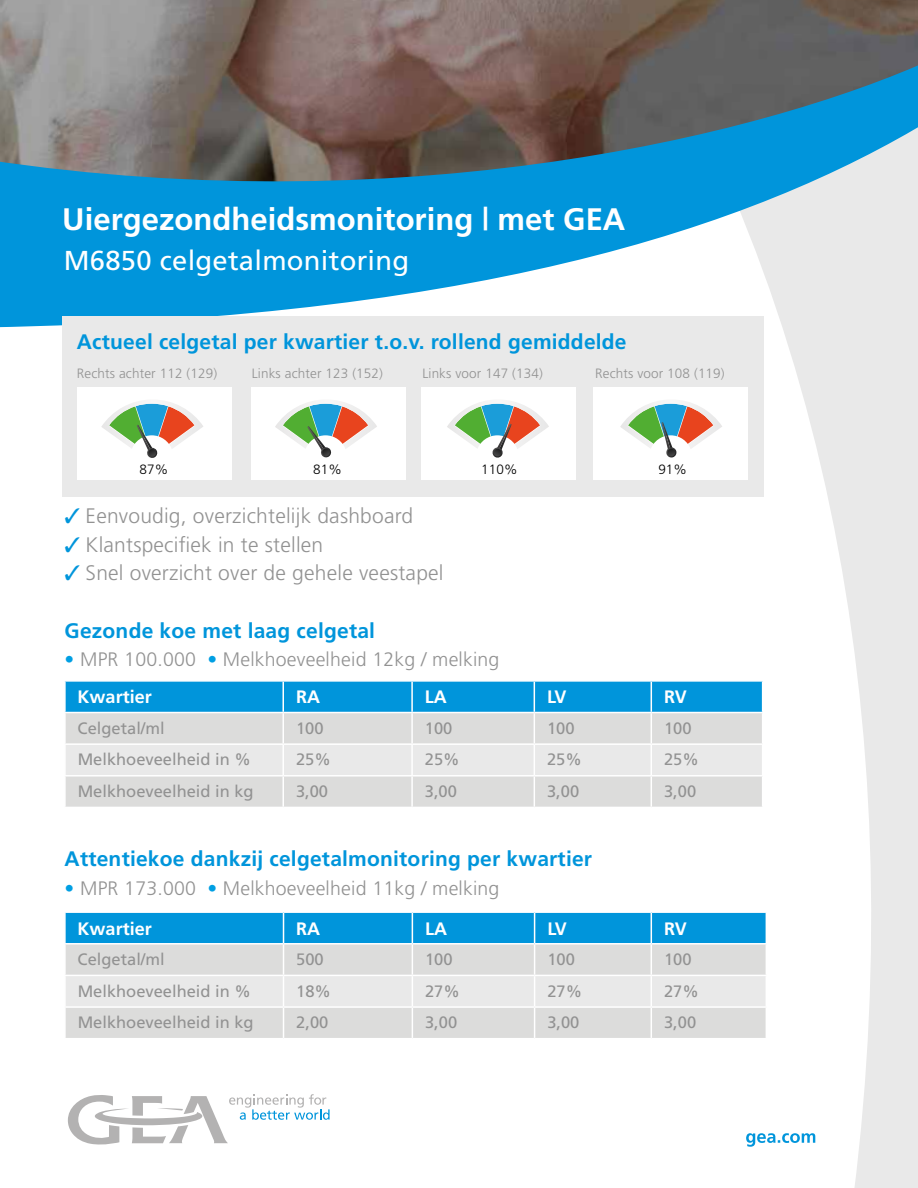
<style>
.page{position:relative;width:918px;height:1188px;background:#fff}
.page>*{position:absolute;margin:0;border:0;box-sizing:border-box;transform-origin:0 0}
.t1{font:700 31.05px "Frutiger";color:#fff}
.t2{font:27.3px "Frutiger";letter-spacing:.01em;color:#fff}
.t3{font:700 21px "Frutiger";letter-spacing:.01em;color:#0095db}
.t4{font:300 21px "Frutiger";letter-spacing:.01em;color:#929292}
.t5{font:300 19.5px "Frutiger";letter-spacing:.01em;color:#929292}
.t6{font:700 18px "Frutiger";color:#fff}
.t7{font:16.5px "Frutiger";color:#929292}
.t8{font:300 13.5px "Frutiger";letter-spacing:.01em;color:#929292}
.t9{font:300 13.5px "Frutiger";letter-spacing:.01em;color:#000}
.s1{color:#0095db}
.s2{color:#009fe3}
</style>
<div class="page">
<svg style="left:763px;top:327px;width:155px;height:861px"></svg>
<svg style="left:68px;top:1094px;width:262px;height:51px"></svg>
<div style="left:66px;top:682px;width:696px;height:30px;background:#0095db"></div>
<div style="left:66px;top:713px;width:696px;height:94px;background:#dcdcdb"></div>
<div style="left:66px;top:745px;width:696px;height:30px;background:#e9e9e9"></div>
<hr style="left:283px;top:682px;width:1px;height:30px;background:#fff">
<hr style="left:411px;top:682px;width:2px;height:30px;background:#fff">
<hr style="left:534px;top:682px;width:1px;height:30px;background:#fff">
<hr style="left:651px;top:682px;width:1px;height:30px;background:#fff">
<hr style="left:283px;top:713px;width:1px;height:30px;background:#fff">
<hr style="left:411px;top:713px;width:2px;height:30px;background:#fff">
<hr style="left:534px;top:713px;width:1px;height:30px;background:#fff">
<hr style="left:651px;top:713px;width:1px;height:30px;background:#fff">
<hr style="left:64px;top:743px;width:219px;height:2px;background:#fff">
<hr style="left:283px;top:743px;width:129px;height:2px;background:#fff">
<hr style="left:283px;top:745px;width:1px;height:30px;background:#fff">
<hr style="left:412px;top:743px;width:122px;height:2px;background:#fff">
<hr style="left:411px;top:745px;width:2px;height:30px;background:#fff">
<hr style="left:534px;top:743px;width:117px;height:2px;background:#fff">
<hr style="left:534px;top:745px;width:1px;height:30px;background:#fff">
<hr style="left:651px;top:743px;width:112px;height:2px;background:#fff">
<hr style="left:651px;top:745px;width:1px;height:30px;background:#fff">
<hr style="left:64px;top:775px;width:219px;height:2px;background:#fff">
<hr style="left:283px;top:775px;width:129px;height:2px;background:#fff">
<hr style="left:283px;top:777px;width:1px;height:30px;background:#fff">
<hr style="left:412px;top:775px;width:122px;height:2px;background:#fff">
<hr style="left:411px;top:777px;width:2px;height:30px;background:#fff">
<hr style="left:534px;top:775px;width:117px;height:2px;background:#fff">
<hr style="left:534px;top:777px;width:1px;height:30px;background:#fff">
<hr style="left:651px;top:775px;width:112px;height:2px;background:#fff">
<hr style="left:651px;top:777px;width:1px;height:30px;background:#fff">
<div style="left:66px;top:913px;width:700px;height:30px;background:#0095db"></div>
<div style="left:66px;top:945px;width:700px;height:93px;background:#dcdcdb"></div>
<div style="left:66px;top:976px;width:700px;height:30px;background:#e9e9e9"></div>
<hr style="left:283px;top:913px;width:1px;height:30px;background:#fff">
<hr style="left:412px;top:913px;width:1px;height:30px;background:#fff">
<hr style="left:534px;top:913px;width:1px;height:30px;background:#fff">
<hr style="left:651px;top:911px;width:116px;height:2px;background:#fff">
<hr style="left:651px;top:913px;width:1px;height:30px;background:#fff">
<hr style="left:766px;top:913px;width:1px;height:30px;background:#fff">
<hr style="left:283px;top:945px;width:1px;height:30px;background:#fff">
<hr style="left:412px;top:945px;width:1px;height:30px;background:#fff">
<hr style="left:534px;top:945px;width:1px;height:30px;background:#fff">
<hr style="left:651px;top:943px;width:116px;height:2px;background:#fff">
<hr style="left:651px;top:945px;width:1px;height:30px;background:#fff">
<hr style="left:766px;top:945px;width:1px;height:30px;background:#fff">
<hr style="left:64px;top:975px;width:220px;height:1px;background:#fff">
<hr style="left:284px;top:975px;width:128px;height:1px;background:#fff">
<hr style="left:283px;top:976px;width:1px;height:30px;background:#fff">
<hr style="left:412px;top:975px;width:123px;height:1px;background:#fff">
<hr style="left:412px;top:976px;width:1px;height:30px;background:#fff">
<hr style="left:535px;top:975px;width:116px;height:1px;background:#fff">
<hr style="left:534px;top:976px;width:1px;height:30px;background:#fff">
<hr style="left:651px;top:975px;width:116px;height:1px;background:#fff">
<hr style="left:651px;top:976px;width:1px;height:30px;background:#fff">
<hr style="left:766px;top:976px;width:1px;height:30px;background:#fff">
<hr style="left:64px;top:1006px;width:220px;height:2px;background:#fff">
<hr style="left:284px;top:1006px;width:128px;height:2px;background:#fff">
<hr style="left:283px;top:1008px;width:1px;height:30px;background:#fff">
<hr style="left:412px;top:1006px;width:123px;height:2px;background:#fff">
<hr style="left:412px;top:1008px;width:1px;height:30px;background:#fff">
<hr style="left:535px;top:1006px;width:116px;height:2px;background:#fff">
<hr style="left:534px;top:1008px;width:1px;height:30px;background:#fff">
<hr style="left:651px;top:1006px;width:116px;height:2px;background:#fff">
<hr style="left:651px;top:1008px;width:1px;height:30px;background:#fff">
<hr style="left:766px;top:1008px;width:1px;height:30px;background:#fff">
<hr style="left:651px;top:1038px;width:116px;height:1px;background:#fff">
<img style="left:0;top:0;width:918px;height:50px">
<svg style="left:0;top:50px;width:918px;height:277px;background:#5c95b1"></svg>
<div style="left:62px;top:317px;width:701px;height:180px;background:#e9e9e9"></div>
<div style="left:77px;top:387px;width:155px;height:93px;background:#fff"></div>
<svg style="left:101px;top:401px;width:102px;height:57px"></svg>
<div style="left:251px;top:387px;width:155px;height:93px;background:#fff"></div>
<svg style="left:275px;top:401px;width:102px;height:57px"></svg>
<div style="left:421px;top:387px;width:154px;height:93px;background:#fff"></div>
<svg style="left:447px;top:401px;width:102px;height:57px"></svg>
<div style="left:593px;top:387px;width:155px;height:93px;background:#fff"></div>
<svg style="left:620px;top:401px;width:102px;height:57px"></svg>
<svg style="left:746px;top:1133px;width:69px;height:14px"></svg>
<h1 class="t1" style="left:62px;top:201px;width:565px">Uiergezondheidsmonitoring | met GEA</h1>
<h2 class="t2" style="left:64px;top:245px;width:347px">M6850 celgetalmonitoring</h2>
<p class="t3" style="left:77px;top:330px;width:551px">Actueel celgetal per kwartier t.o.v. rollend gemiddelde</p>
<p class="t8" style="left:77px;top:365px;width:142px">Rechts achter 112 (129)</p>
<p class="t8" style="left:252px;top:365px;width:133px">Links achter 123 (152)</p>
<p class="t8" style="left:422px;top:365px;width:122px">Links voor 147 (134)</p>
<p class="t8" style="left:595px;top:365px;width:131px">Rechts voor 108 (119)</p>
<p class="t9" style="left:139px;top:462px;width:30px">87%</p>
<p class="t9" style="left:313px;top:462px;width:30px">81%</p>
<p class="t9" style="left:481px;top:462px;width:38px">110%</p>
<p class="t9" style="left:658px;top:462px;width:30px">91%</p>
<p class="t4" style="left:65px;top:504px;width:350px"><span class="s1">✓</span> Eenvoudig, overzichtelijk dashboard</p>
<p class="t4" style="left:65px;top:533px;width:260px"><span class="s1">✓</span> Klantspecifiek in te stellen</p>
<p class="t4" style="left:65px;top:561px;width:380px"><span class="s1">✓</span> Snel overzicht over de gehele veestapel</p>
<p class="t3" style="left:65px;top:618px;width:312px">Gezonde koe met laag celgetal</p>
<p class="t5" style="left:65px;top:648px;width:436px"><span class="s2">•</span> MPR 100.000 <span class="s2">•</span> Melkhoeveelheid 12kg / melking</p>
<p class="t6" style="left:78px;top:687px;width:76px">Kwartier</p>
<p class="t6" style="left:296px;top:687px;width:25px">RA</p>
<p class="t6" style="left:425px;top:687px;width:23px">LA</p>
<p class="t6" style="left:547px;top:687px;width:21px">LV</p>
<p class="t6" style="left:664px;top:687px;width:24px">RV</p>
<p class="t7" style="left:78px;top:718px;width:89px">Celgetal/ml</p>
<p class="t7" style="left:296px;top:718px;width:29px">100</p>
<p class="t7" style="left:425px;top:718px;width:29px">100</p>
<p class="t7" style="left:547px;top:718px;width:29px">100</p>
<p class="t7" style="left:664px;top:718px;width:29px">100</p>
<p class="t7" style="left:78px;top:750px;width:175px">Melkhoeveelheid in %</p>
<p class="t7" style="left:296px;top:750px;width:36px">25%</p>
<p class="t7" style="left:425px;top:750px;width:36px">25%</p>
<p class="t7" style="left:547px;top:750px;width:36px">25%</p>
<p class="t7" style="left:664px;top:750px;width:36px">25%</p>
<p class="t7" style="left:78px;top:782px;width:178px">Melkhoeveelheid in kg</p>
<p class="t7" style="left:296px;top:782px;width:34px">3,00</p>
<p class="t7" style="left:425px;top:782px;width:34px">3,00</p>
<p class="t7" style="left:547px;top:782px;width:34px">3,00</p>
<p class="t7" style="left:664px;top:782px;width:34px">3,00</p>
<p class="t3" style="left:65px;top:847px;width:529px">Attentiekoe dankzij celgetalmonitoring per kwartier</p>
<p class="t5" style="left:65px;top:877px;width:436px"><span class="s2">•</span> MPR 173.000 <span class="s2">•</span> Melkhoeveelheid 11kg / melking</p>
<p class="t6" style="left:78px;top:918px;width:76px">Kwartier</p>
<p class="t6" style="left:296px;top:918px;width:25px">RA</p>
<p class="t6" style="left:425px;top:918px;width:23px">LA</p>
<p class="t6" style="left:547px;top:918px;width:21px">LV</p>
<p class="t6" style="left:664px;top:918px;width:24px">RV</p>
<p class="t7" style="left:78px;top:950px;width:89px">Celgetal/ml</p>
<p class="t7" style="left:296px;top:950px;width:29px">500</p>
<p class="t7" style="left:425px;top:950px;width:29px">100</p>
<p class="t7" style="left:547px;top:950px;width:29px">100</p>
<p class="t7" style="left:664px;top:950px;width:29px">100</p>
<p class="t7" style="left:78px;top:981px;width:175px">Melkhoeveelheid in %</p>
<p class="t7" style="left:296px;top:981px;width:36px">18%</p>
<p class="t7" style="left:425px;top:981px;width:36px">27%</p>
<p class="t7" style="left:547px;top:981px;width:36px">27%</p>
<p class="t7" style="left:664px;top:981px;width:36px">27%</p>
<p class="t7" style="left:78px;top:1013px;width:178px">Melkhoeveelheid in kg</p>
<p class="t7" style="left:296px;top:1013px;width:34px">2,00</p>
<p class="t7" style="left:425px;top:1013px;width:34px">3,00</p>
<p class="t7" style="left:547px;top:1013px;width:34px">3,00</p>
<p class="t7" style="left:664px;top:1013px;width:34px">3,00</p>
</div>
